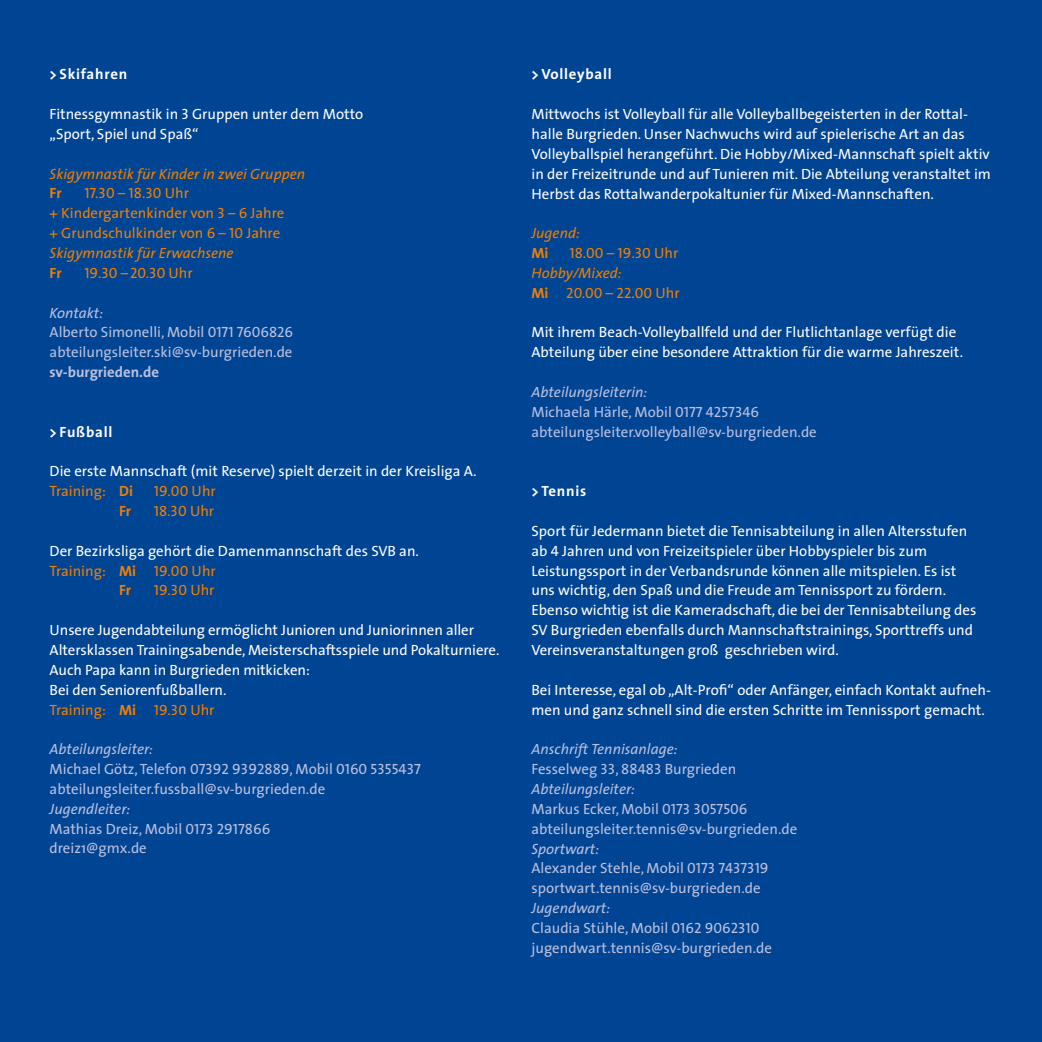
<style>
.page{position:relative;width:1042px;height:1042px;background:#004494}
.page>*{position:absolute;margin:0;border:0;box-sizing:border-box;transform-origin:0 0}
.t1{font:14.88px/19.8px "The Sans";color:#fff}
.t2{font:14.88px/19.8px "The Sans";color:#bcc0de}
.t3{font:14.88px/19.8px "The Sans";color:#ee7f00}
.t4{font:14.88px "The Sans Caps";color:#ee7f00}
.t5{font:italic 14.88px "The Sans";color:#ee7f00}
.t6{font:700 14.88px "The Sans";letter-spacing:.05em;color:#fff}
.t7{font:700 14.88px "The Sans";color:#bcc0de}
.t8{font:700 14.88px "The Sans";letter-spacing:-.01em;color:#ee7f00}
.s1{font-family:"The Sans Caps"}
.s2{font-family:"The Sans"}
.s3{font-style:italic}
.s4{color:#ee7f00}
.s5{font-weight:700;color:#ee7f00}
.s6{font-weight:700}
.s7{font-family:"The Sans Caps";color:#ee7f00}
.s8{font-family:"The Sans";font-weight:700}
</style>
<div class="page">
<p class="t6" style="left:50px;top:62px;width:79px">&gt; Skifahren</p>
<p class="t1" style="left:50px;top:104px;width:315px">Fitnessgymnastik in <span class="s1">3</span> Gruppen unter dem Motto „Sport, Spiel und Spaß“</p>
<p class="t5" style="left:50px;top:161px;width:257px">Skigymnastik für Kinder in zwei Gruppen</p>
<p class="t8" style="left:50px;top:181px;width:14px">Fr</p>
<p class="t4" style="left:84px;top:181px;width:106px">17.30 – 18.30 <span class="s2">Uhr</span></p>
<p class="t3" style="left:50px;top:203px;width:236px">+ Kindergartenkinder von <span class="s1">3 – 6</span> Jahre + Grundschulkinder von <span class="s1">6 – 10</span> Jahre<br><span class="s3">Skigymnastik für Erwachsene</span></p>
<p class="t8" style="left:50px;top:260px;width:14px">Fr</p>
<p class="t4" style="left:84px;top:260px;width:110px">19.30 –20.30 <span class="s2">Uhr</span></p>
<p class="t2" style="left:50px;top:302px;width:245px"><span class="s3">Kontakt:<br></span>Alberto Simonelli, Mobil <span class="s1">0171 7606826 </span>abteilungsleiter.ski@sv-burgrieden.de</p>
<p class="t7" style="left:50px;top:360px;width:111px">sv-burgrieden.de</p>
<p class="t6" style="left:50px;top:419px;width:64px">&gt; Fußball</p>
<p class="t1" style="left:50px;top:461px;width:428px">Die erste Mannschaft (mit Reserve) spielt derzeit in der Kreisliga A.<br><span class="s4">Training:</span> <span class="s5">Di</span></p>
<p class="t4" style="left:154px;top:479px;width:64px">19.00 <span class="s2">Uhr</span></p>
<p class="t8" style="left:119px;top:498px;width:14px">Fr</p>
<p class="t4" style="left:154px;top:499px;width:62px">18.30 <span class="s2">Uhr</span></p>
<p class="t1" style="left:50px;top:540px;width:371px">Der Bezirksliga gehört die Damenmannschaft des SVB an.</p>
<p class="t3" style="left:50px;top:560px;width:168px">Training: <span class="s6">Mi</span> <span class="s1">19.00</span> Uhr</p>
<p class="t8" style="left:119px;top:578px;width:14px">Fr</p>
<p class="t4" style="left:154px;top:578px;width:62px">19.30 <span class="s2">Uhr</span></p>
<p class="t1" style="left:50px;top:620px;width:451px">Unsere Jugendabteilung ermöglicht Junioren und Juniorinnen aller Altersklassen Trainingsabende, Meisterschaftsspiele und Pokalturniere.<br>Auch Papa kann in Burgrieden mitkicken:<br>Bei den Seniorenfußballern.<br><span class="s4">Training:</span> <span class="s5">Mi</span> <span class="s7">19.30</span> <span class="s4">Uhr</span></p>
<p class="t2" style="left:50px;top:739px;width:373px"><span class="s3">Abteilungsleiter:<br></span>Michael Götz, Telefon <span class="s1">07392 9392889</span>, Mobil <span class="s1">0160 5355437 </span>abteilungsleiter.fussball@sv-burgrieden.de</p>
<p class="t2" style="left:50px;top:798px;width:222px"><span class="s3">Jugendleiter:<br></span>Mathias Dreiz, Mobil <span class="s1">0173 2917866 </span>dreiz1@gmx.de</p>
<p class="t6" style="left:531px;top:62px;width:82px">&gt; Volleyball</p>
<p class="t1" style="left:531px;top:104px;width:461px">Mittwochs ist Volleyball für alle Volleyballbegeisterten in der Rottal&shy;halle Burgrieden. Unser Nachwuchs wird auf spielerische Art an das Volleyballspiel herangeführt. Die Hobby/Mixed-Mannschaft spielt aktiv in der Freizeitrunde und auf Tunieren mit. Die Abteilung veranstaltet im Herbst das Rottalwanderpokaltunier für Mixed-Mannschaften.</p>
<p class="t5" style="left:531px;top:221px;width:50px">Jugend:</p>
<p class="t8" style="left:531px;top:241px;width:19px">Mi</p>
<p class="t4" style="left:569px;top:241px;width:110px">18.00 – 19.30 <span class="s2">Uhr</span></p>
<p class="t5" style="left:531px;top:260px;width:92px">Hobby/Mixed:</p>
<p class="t4" style="left:531px;top:280px;width:150px"><span class="s8">Mi</span> 20.00 – 22.00 <span class="s2">Uhr</span></p>
<p class="t1" style="left:531px;top:322px;width:433px">Mit ihrem Beach-Volleyballfeld und der Flutlichtanlage verfügt die<br>Abteilung über eine besondere Attraktion für die warme Jahreszeit.</p>
<p class="t2" style="left:531px;top:382px;width:287px"><span class="s3">Abteilungsleiterin:<br></span>Michaela Härle, Mobil <span class="s1">0177 4257346 </span>abteilungsleiter.volleyball@sv-burgrieden.de</p>
<p class="t6" style="left:531px;top:479px;width:56px">&gt; Tennis</p>
<p class="t1" style="left:531px;top:520px;width:446px">Sport für Jedermann bietet die Tennisabteilung in allen Altersstufen ab <span class="s1">4</span> Jahren und von Freizeitspieler über Hobbyspieler bis zum Leistungssport in der Verbandsrunde können alle mitspielen. Es ist uns wichtig, den Spaß und die Freude am Tennissport zu fördern.<br>Ebenso wichtig ist die Kameradschaft, die bei der Tennisabteilung des SV Burgrieden ebenfalls durch Mannschaftstrainings, Sporttreffs und Vereinsveranstaltungen groß geschrieben wird.</p>
<p class="t1" style="left:531px;top:679px;width:461px">Bei Interesse, egal ob „Alt-Profi“ oder Anfänger, einfach Kontakt aufneh&shy;men und ganz schnell sind die ersten Schritte im Tennissport gemacht.</p>
<p class="t2" style="left:531px;top:739px;width:267px"><span class="s3">Anschrift Tennisanlage:<br></span>Fesselweg <span class="s1">33</span>, <span class="s1">88483</span> Burgrieden<br><span class="s3">Abteilungsleiter:<br></span>Markus Ecker, Mobil <span class="s1">0173 3057506 </span>abteilungsleiter.tennis@sv-burgrieden.de</p>
<p class="t2" style="left:531px;top:838px;width:239px"><span class="s3">Sportwart:<br></span>Alexander Stehle, Mobil <span class="s1">0173 7437319 </span>sportwart.tennis@sv-burgrieden.de</p>
<p class="t2" style="left:531px;top:897px;width:242px"><span class="s3">Jugendwart:<br></span>Claudia Stühle, Mobil <span class="s1">0162 9062310 </span>jugendwart.tennis@sv-burgrieden.de</p>
</div>
